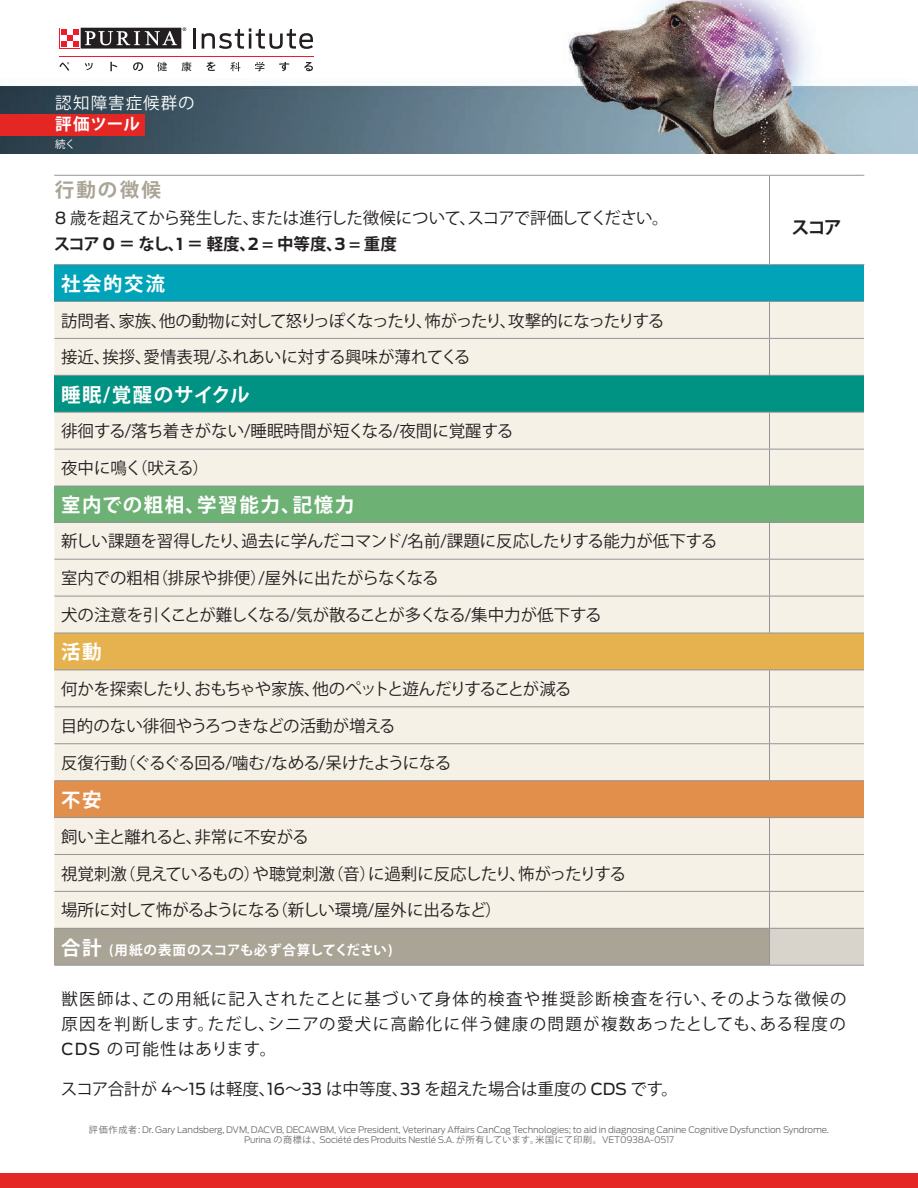
<style>
.page{position:relative;width:918px;height:1188px;background:#fff}
.page>*{position:absolute;margin:0;border:0;box-sizing:border-box;transform-origin:0 0}
.t1{font:700 19.5px "Koz Go Pr 6 N";letter-spacing:.08em;color:#fff}
.t2{font:700 19.5px "Koz Go Pr 6 N";letter-spacing:.05em;color:#fff}
.t3{font:700 19.5px "Koz Go Pr 6 N";letter-spacing:.11em;color:#a9a495}
.t4{font:700 18px "Koz Go Pr 6 N";color:#231f20}
.t5{font:16.5px/24.8px "Koz Go Pr 6 N";letter-spacing:-.01em;color:#231f20;text-align:justify}
.t6{font:16.5px/26.5px "Koz Go Pr 6 N";letter-spacing:-.04em;color:#231f20}
.t7{font:16.5px "Koz Go Pr 6 N";letter-spacing:-.06em;color:#231f20}
.t8{font:16.5px "Koz Go Pr 6 N";letter-spacing:-.07em;color:#231f20}
.t9{font:16.5px "Koz Go Pr 6 N";letter-spacing:-.05em;color:#231f20}
.t10{font:16.5px "Koz Go Pr 6 N";letter-spacing:-.03em;color:#231f20}
.t11{font:16.5px "Koz Go Pr 6 N";letter-spacing:.065em;color:#fff}
.t12{font:700 16.5px "Koz Go Pr 6 N";letter-spacing:.03em;color:#fff}
.t13{font:700 13.5px "Koz Go Pr 6 N";letter-spacing:.01em;color:#fff}
.t14{font:10.5px "Koz Go Pr 6 N";color:#fff}
.t15{font:300 9px/10.8px "Antenna";letter-spacing:-.015em;color:#6c6d70;text-align:center}
.s1{font-family:"Antenna"}
.s2{font-weight:700}
.s3{font-family:"Antenna";font-weight:700}
.s4{font-size:19.5px}
.s5{font-family:"Koz Go Pr 6 N";font-weight:400}
</style>
<div class="page">
<img style="left:0;top:0;width:918px;height:153px">
<div style="left:54px;top:265px;width:810px;height:36px;background:#00a3b7"></div>
<div style="left:54px;top:302px;width:810px;height:626px;background:#f6f1e6"></div>
<div style="left:54px;top:375px;width:810px;height:37px;background:#009383"></div>
<div style="left:54px;top:486px;width:810px;height:36px;background:#6eb175"></div>
<div style="left:54px;top:633px;width:810px;height:37px;background:#e5b24f"></div>
<div style="left:54px;top:781px;width:810px;height:37px;background:#e18f4b"></div>
<div style="left:54px;top:928px;width:716px;height:37px;background:#a9a495"></div>
<div style="left:770px;top:928px;width:94px;height:37px;background:#d8d4cc"></div>
<hr style="left:769px;top:302px;width:1px;height:36px;background:#939598">
<hr style="left:54px;top:338px;width:716px;height:1px;background:#939598">
<hr style="left:770px;top:338px;width:94px;height:1px;background:#939598">
<hr style="left:769px;top:339px;width:1px;height:36px;background:#939598">
<hr style="left:54px;top:449px;width:716px;height:1px;background:#939598">
<hr style="left:769px;top:413px;width:1px;height:36px;background:#939598">
<hr style="left:770px;top:449px;width:94px;height:1px;background:#939598">
<hr style="left:769px;top:450px;width:1px;height:36px;background:#939598">
<hr style="left:770px;top:175px;width:94px;height:1px;background:#939598">
<hr style="left:54px;top:175px;width:716px;height:1px;background:#939598">
<hr style="left:769px;top:176px;width:1px;height:88px;background:#939598">
<hr style="left:769px;top:523px;width:1px;height:36px;background:#939598">
<hr style="left:54px;top:670px;width:716px;height:1px;background:#939598">
<hr style="left:770px;top:670px;width:94px;height:1px;background:#939598">
<hr style="left:769px;top:670px;width:1px;height:36px;background:#939598">
<hr style="left:54px;top:706px;width:716px;height:1px;background:#939598">
<hr style="left:770px;top:706px;width:94px;height:1px;background:#939598">
<hr style="left:769px;top:707px;width:1px;height:36px;background:#939598">
<hr style="left:54px;top:743px;width:716px;height:1px;background:#939598">
<hr style="left:770px;top:743px;width:94px;height:1px;background:#939598">
<hr style="left:769px;top:744px;width:1px;height:36px;background:#939598">
<hr style="left:54px;top:817px;width:716px;height:1px;background:#939598">
<hr style="left:770px;top:817px;width:94px;height:1px;background:#939598">
<hr style="left:769px;top:818px;width:1px;height:36px;background:#939598">
<hr style="left:54px;top:854px;width:716px;height:1px;background:#939598">
<hr style="left:770px;top:854px;width:94px;height:1px;background:#939598">
<hr style="left:769px;top:855px;width:1px;height:36px;background:#939598">
<hr style="left:54px;top:891px;width:716px;height:1px;background:#939598">
<hr style="left:770px;top:891px;width:94px;height:1px;background:#939598">
<hr style="left:769px;top:892px;width:1px;height:36px;background:#939598">
<hr style="left:769px;top:929px;width:1px;height:36px;background:#939598">
<hr style="left:54px;top:965px;width:716px;height:1px;background:#939598">
<hr style="left:770px;top:965px;width:94px;height:1px;background:#939598">
<hr style="left:54px;top:559px;width:716px;height:1px;background:#939598">
<hr style="left:770px;top:559px;width:94px;height:1px;background:#939598">
<hr style="left:769px;top:560px;width:1px;height:36px;background:#939598">
<hr style="left:54px;top:596px;width:716px;height:1px;background:#939598">
<hr style="left:770px;top:596px;width:94px;height:1px;background:#939598">
<hr style="left:769px;top:596px;width:1px;height:37px;background:#939598">
<hr style="left:54px;top:264px;width:716px;height:1px;background:#939598">
<hr style="left:770px;top:264px;width:94px;height:1px;background:#939598">
<hr style="left:54px;top:301px;width:716px;height:1px;background:#939598">
<hr style="left:770px;top:301px;width:94px;height:1px;background:#939598">
<hr style="left:54px;top:375px;width:716px;height:1px;background:#939598">
<hr style="left:770px;top:375px;width:94px;height:1px;background:#939598">
<hr style="left:54px;top:412px;width:716px;height:1px;background:#939598">
<hr style="left:770px;top:412px;width:94px;height:1px;background:#939598">
<hr style="left:54px;top:486px;width:716px;height:1px;background:#939598">
<hr style="left:770px;top:486px;width:94px;height:1px;background:#939598">
<hr style="left:54px;top:522px;width:716px;height:1px;background:#939598">
<hr style="left:770px;top:522px;width:94px;height:1px;background:#939598">
<hr style="left:54px;top:633px;width:716px;height:1px;background:#939598">
<hr style="left:770px;top:633px;width:94px;height:1px;background:#939598">
<hr style="left:54px;top:780px;width:716px;height:1px;background:#939598">
<hr style="left:770px;top:780px;width:94px;height:1px;background:#939598">
<hr style="left:54px;top:928px;width:716px;height:1px;background:#939598">
<hr style="left:770px;top:928px;width:94px;height:1px;background:#939598">
<div style="left:0;top:1173px;width:918px;height:15px;background:#e42625"></div>
<div style="left:0;top:114px;width:144px;height:22px;background:#e42625"></div>
<hr style="left:59px;top:56px;width:254px;height:1px;background:#ee1b2c">
<hr style="left:193px;top:28px;width:3px;height:21px;background:#231f20">
<svg style="left:202px;top:28px;width:111px;height:21px"></svg>
<svg style="left:58px;top:27px;width:124px;height:22px"></svg>
<div style="left:59px;top:28px;width:22px;height:21px;background:#b6b5b5"></div>
<svg style="left:59px;top:28px;width:21px;height:21px"></svg>
<svg style="left:183px;top:27px;width:3px;height:4px"></svg>
<div style="left:81px;top:28px;width:100px;height:21px;background:#231f20"></div>
<svg style="left:85px;top:31px;width:92px;height:14px"></svg>
<svg style="left:60px;top:28px;width:19px;height:20px"></svg>
<svg style="left:61px;top:29px;width:17px;height:18px"></svg>
<svg style="left:59px;top:62px;width:10px;height:9px"></svg>
<svg style="left:85px;top:63px;width:8px;height:7px"></svg>
<svg style="left:110px;top:62px;width:7px;height:9px"></svg>
<svg style="left:133px;top:62px;width:10px;height:9px"></svg>
<svg style="left:157px;top:62px;width:10px;height:9px"></svg>
<svg style="left:181px;top:62px;width:11px;height:9px"></svg>
<svg style="left:206px;top:62px;width:10px;height:9px"></svg>
<svg style="left:230px;top:62px;width:10px;height:9px"></svg>
<svg style="left:255px;top:62px;width:9px;height:9px"></svg>
<svg style="left:279px;top:62px;width:10px;height:9px"></svg>
<svg style="left:304px;top:62px;width:9px;height:9px"></svg>
<p class="t11" style="left:55px;top:94px;width:141px">認知障害症候群の</p>
<p class="t12" style="left:55px;top:115px;width:86px">評価ツール</p>
<p class="t14" style="left:55px;top:138px;width:22px">続く</p>
<p class="t3" style="left:55px;top:179px;width:108px">行動の徴候</p>
<p class="t6" style="left:54px;top:205px;width:616px"><span class="s1">8</span> 歳を超えてから発生した、または進行した徴候について、スコアで評価してください。<span class="s2">スコア</span> <span class="s3">0</span> <span class="s2">＝ なし、</span><span class="s3">1</span> <span class="s2">＝ 軽度、</span><span class="s3">2</span> <span class="s2">= 中等度、</span><span class="s3">3</span> <span class="s2">= 重度</span></p>
<p class="t4" style="left:792px;top:217px;width:52px">スコア</p>
<p class="t1" style="left:61px;top:273px;width:105px">社会的交流</p>
<p class="t7" style="left:61px;top:311px;width:605px">訪問者、家族、他の動物に対して怒りっぽくなったり、怖がったり、攻撃的になったりする</p>
<p class="t5" style="left:61px;top:345px;width:411px">接近、挨拶、愛情表現/ふれあいに対する興味が薄れてくる</p>
<p class="t2" style="left:61px;top:383px;width:190px">睡眠/覚醒のサイクル</p>
<p class="t5" style="left:61px;top:419px;width:454px">徘徊する/落ち着きがない/睡眠時間が短くなる/夜間に覚醒する</p>
<p class="t10" style="left:61px;top:459px;width:150px">夜中に鳴く（吠える）</p>
<p class="t1" style="left:61px;top:494px;width:295px">室内での粗相、学習能力、記憶力</p>
<p class="t5" style="left:61px;top:529px;width:658px">新しい課題を習得したり、過去に学んだコマンド/名前/課題に反応したりする能力が低下する</p>
<p class="t5" style="left:61px;top:566px;width:379px">室内での粗相（排尿や排便）/屋外に出たがらなくなる</p>
<p class="t7" style="left:61px;top:606px;width:542px">犬の注意を引くことが難しくなる/気が散ることが多くなる/集中力が低下する</p>
<p class="t1" style="left:61px;top:641px;width:42px">活動</p>
<p class="t8" style="left:61px;top:680px;width:512px">何かを探索したり、おもちゃや家族、他のペットと遊んだりすることが減る</p>
<p class="t5" style="left:61px;top:714px;width:336px">目的のない徘徊やうろつきなどの活動が増える</p>
<p class="t9" style="left:61px;top:753px;width:392px">反復行動（ぐるぐる回る/噛む/なめる/呆けたようになる</p>
<p class="t1" style="left:61px;top:789px;width:42px">不安</p>
<p class="t5" style="left:61px;top:825px;width:249px">飼い主と離れると、非常に不安がる</p>
<p class="t6" style="left:61px;top:861px;width:566px">視覚刺激（見えているもの）や聴覚刺激（音）に過剰に反応したり、怖がったりする</p>
<p class="t6" style="left:61px;top:897px;width:442px">場所に対して怖がるようになる（新しい環境/屋外に出るなど）</p>
<p class="t13" style="left:61px;top:942px;width:333px"><span class="s4">合計</span> (用紙の表面のスコアも必ず合算してください)</p>
<p class="t5" style="left:62px;top:987px;width:787px">獣医師は、この用紙に記入されたことに基づいて身体的検査や推奨診断検査を行い、そのような徴候の原因を判断します。ただし、シニアの愛犬に高齢化に伴う健康の問題が複数あったとしても、ある程度の<span class="s1">CDS</span> の可能性はあります。</p>
<p class="t5" style="left:61px;top:1077px;width:619px">スコア合計が <span class="s1">4</span>～<span class="s1">15</span> は軽度、<span class="s1">16</span>～<span class="s1">33</span> は中等度、<span class="s1">33</span> を超えた場合は重度の <span class="s1">CDS</span> です。</p>
<p class="t15" style="left:89px;top:1124px;width:742px"><span class="s5">評価作成者</span>: Dr. Gary Landsberg, DVM, DACVB, DECAWBM, Vice President, Veterinary Affairs CanCog Technologies; to aid in diagnosing Canine Cognitive Dysfunction Syndrome.<br>Purina <span class="s5">の商標は、</span>Société des Produits Nestlé S.A. <span class="s5">が所有しています。米国にて印刷。</span>VET0938A-0517</p>
</div>
